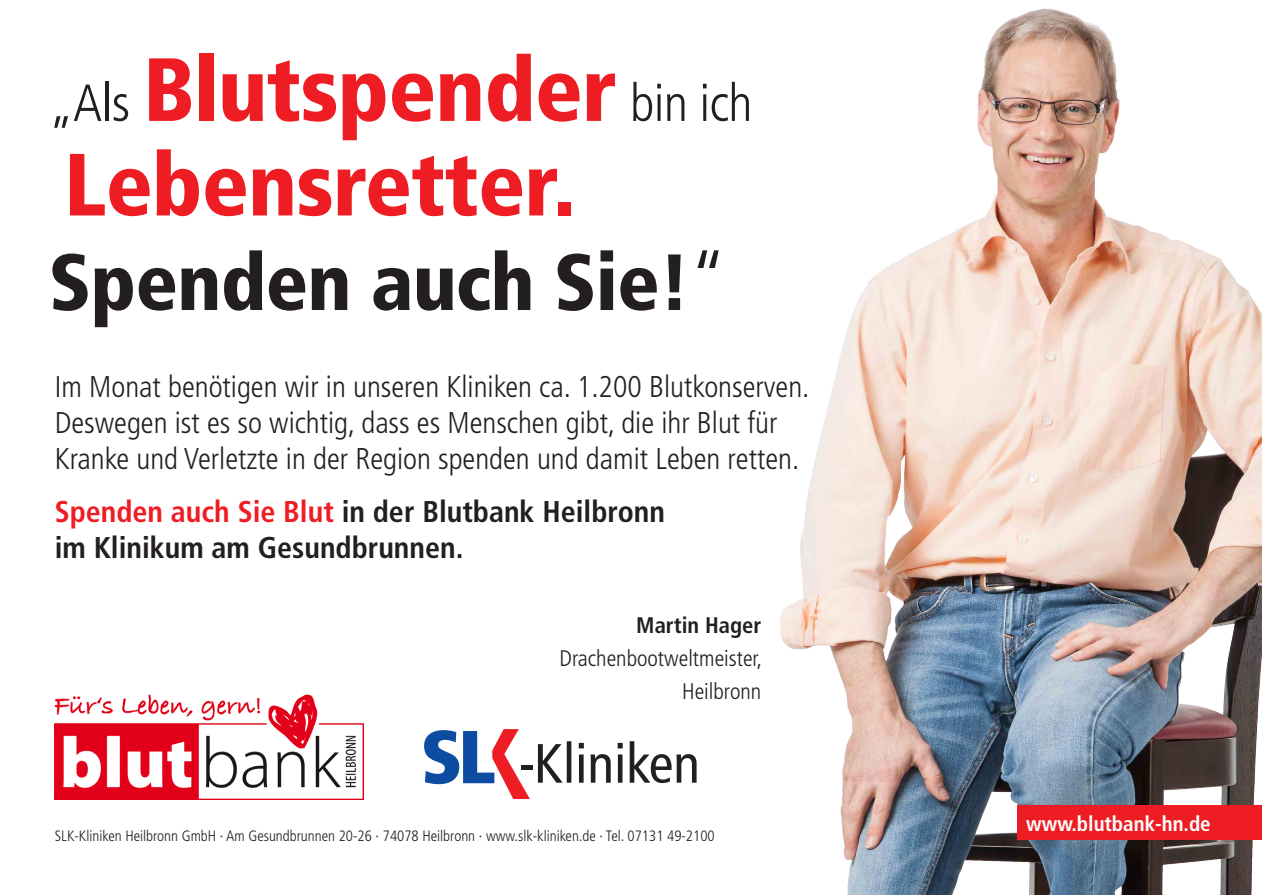
<style>
.page{position:relative;width:1262px;height:895px;background:#fff}
.page>*{position:absolute;margin:0;border:0;box-sizing:border-box;transform-origin:0 0}
.t1{font:900 condensed 89.55px "Frutiger LT";letter-spacing:-.01em;color:#ee1d23}
.t2{font:900 condensed 88.05px "Frutiger LT";letter-spacing:-.01em;color:#ee1d23}
.t3{font:900 condensed 79.5px "Frutiger LT";letter-spacing:-.01em;color:#231f20}
.t4{font:300 condensed 30px "Frutiger";color:#231f20}
.t5{font:700 condensed 30px "Frutiger";color:#231f20}
.t6{font:300 condensed 22.5px "Frutiger";color:#231f20}
.t7{font:700 condensed 22.5px "Frutiger";color:#231f20}
.t8{font:700 condensed 21px "Frutiger";color:#fff}
.t9{font:300 condensed 15px "Frutiger";color:#231f20}
.s1{font-weight:300;font-size:52.05px;color:#231f20}
.s2{font-weight:300}
.s3{color:#ee1d23}
</style>
<div class="page">
<img style="left:514px;top:8px;width:748px;height:886px">
<div style="left:1017px;top:805px;width:245px;height:35px;background:#ee1d23"></div>
<img style="left:55px;top:694px;width:309px;height:105px">
<svg style="left:538px;top:741px;width:159px;height:42px"></svg>
<svg style="left:424px;top:729px;width:106px;height:70px"></svg>
<hr style="left:521px;top:765px;width:12px;height:4px;background:#231f20">
<p class="t1" style="left:49px;top:36px;width:705px"><span class="s1">„Als</span> Blutspender <span class="s1">bin ich</span></p>
<p class="t2" style="left:64px;top:132px;width:513px">Lebensretter.</p>
<p class="t3" style="left:49px;top:234px;width:680px">Spenden auch Sie!<span class="s2">“</span></p>
<p class="t4" style="left:55px;top:369px;width:756px">Im Monat benötigen wir in unseren Kliniken ca. 1.200 Blutkonserven.</p>
<p class="t4" style="left:55px;top:405px;width:724px">Deswegen ist es so wichtig, dass es Menschen gibt, die ihr Blut für</p>
<p class="t4" style="left:55px;top:442px;width:746px">Kranke und Verletzte in der Region spenden und damit Leben retten.</p>
<p class="t5" style="left:55px;top:493px;width:612px"><span class="s3">Spenden auch Sie Blut</span> in der Blutbank Heilbronn</p>
<p class="t5" style="left:55px;top:529px;width:410px">im Klinikum am Gesundbrunnen.</p>
<p class="t7" style="left:636px;top:612px;width:127px">Martin Hager</p>
<p class="t6" style="left:560px;top:646px;width:204px">Drachenbootweltmeister,</p>
<p class="t6" style="left:682px;top:679px;width:81px">Heilbronn</p>
<p class="t9" style="left:55px;top:827px;width:661px">SLK-Kliniken Heilbronn GmbH · Am Gesundbrunnen 20-26 · 74078 Heilbronn · www.slk-kliniken.de · Tel. 07131 49-2100</p>
<p class="t8" style="left:1026px;top:810px;width:186px">www.blutbank-hn.de</p>
</div>
